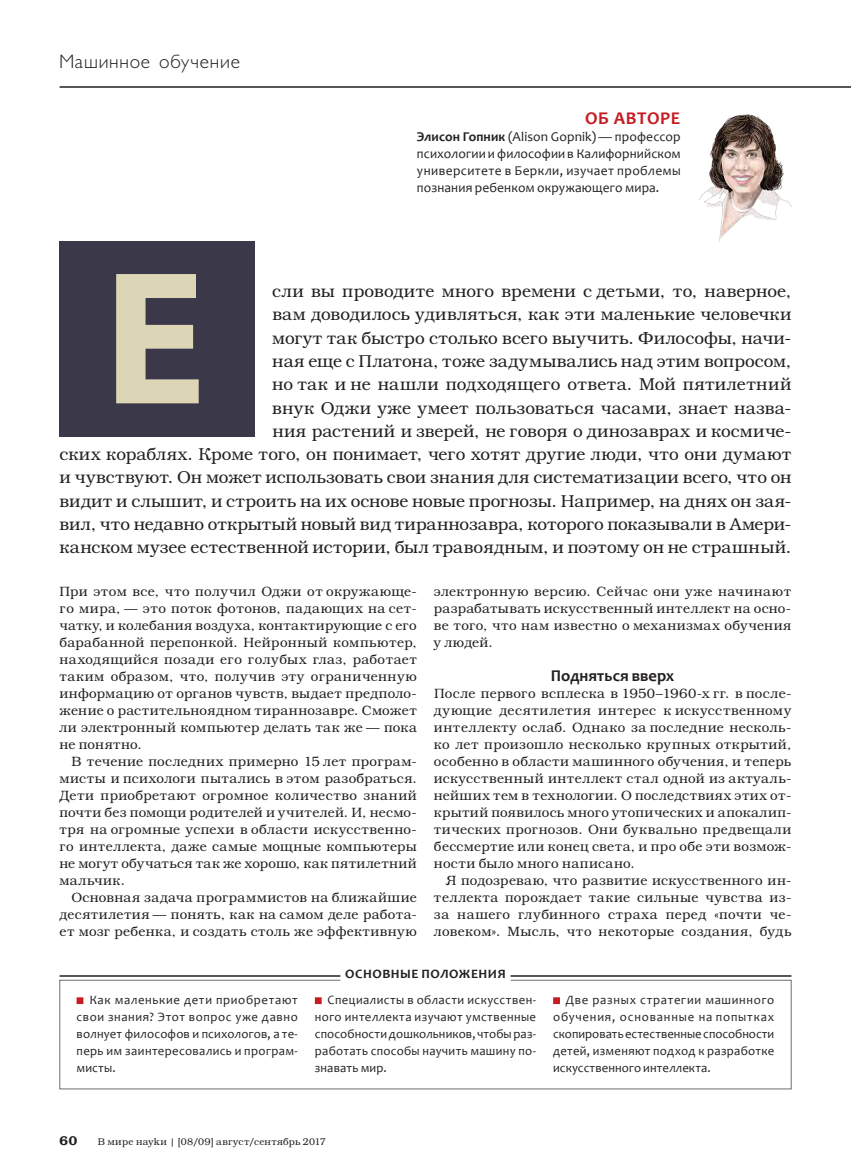
<style>
.page{position:relative;width:851px;height:1170px;background:#fff}
.page>*{position:absolute;margin:0;border:0;box-sizing:border-box;transform-origin:0 0}
.t1{font:300 19.5px "Gals";letter-spacing:.04em;color:#231f20}
.t2{font:700 18px "Candara";letter-spacing:.03em;color:#c61d23}
.t3{font:300 17.25px/23.2px "Bookman C";letter-spacing:.005em;color:#231f20;text-align:right}
.t4{font:700 16.5px "Candara";color:#231f20}
.t5{font:300 13.5px/17px "Bookman C";letter-spacing:.025em;color:#231f20;text-align:justify}
.t6{font:13.5px/17px "Candara";letter-spacing:.01em;color:#231f20;text-align:justify}
.t7{font:700 12.9px "Candara";letter-spacing:.035em;color:#231f20;scale:1.05 1}
.t8{font:12.75px/17px "Candara";letter-spacing:.02em;color:#231f20;text-align:justify}
.t9{font:600 12.75px "Bookman C";color:#231f20}
.t10{font:300 9.75px "Bookman C";letter-spacing:.025em;color:#231f20}
.s1{font-weight:700}
</style>
<div class="page">
<hr style="left:60px;top:86px;width:790px;height:2px;background:#231f20">
<div style="left:60px;top:241px;width:195px;height:195px;background:#3b3949"></div>
<svg style="left:116px;top:274px;width:83px;height:129px"></svg>
<img style="left:698px;top:114px;width:93px;height:128px">
<svg style="left:59px;top:979px;width:732px;height:110px"></svg>
<hr style="left:60px;top:975px;width:280px;height:1px;background:#231f20">
<hr style="left:510px;top:975px;width:281px;height:1px;background:#231f20">
<svg style="left:77px;top:997px;width:6px;height:6px"></svg>
<svg style="left:315px;top:997px;width:6px;height:6px"></svg>
<div style="left:553px;top:997px;width:7px;height:6px;background:#c61d23"></div>
<h1 class="t1" style="left:60px;top:52px;width:182px">Машинное обучение</h1>
<h2 class="t2" style="left:585px;top:107px;width:97px">ОБ АВТОРЕ</h2>
<p class="t6" style="left:417px;top:128px;width:265px"><span class="s1">Элисон Гопник</span> (Alison Gopnik) — профессор психологии и философии в Калифорнийском университете в Беркли, изучает проблемы познания ребенком окружающего мира.</p>
<p class="t3" style="left:60px;top:279px;width:733px">сли вы проводите много времени с детьми, то, наверное,<br>вам доводилось удивляться, как эти маленькие человечки<br>могут так быстро столько всего выучить. Философы, начи-<br>ная еще с Платона, тоже задумывались над этим вопросом,<br>но так и не нашли подходящего ответа. Мой пятилетний<br>внук Оджи уже умеет пользоваться часами, знает назва-<br>ния растений и зверей, не говоря о динозаврах и космиче-<br>ских кораблях. Кроме того, он понимает, чего хотят другие люди, что они думают и чувствуют. Он может использовать свои знания для систематизации всего, что он видит и слышит, и строить на их основе новые прогнозы. Например, на днях он зая&shy;вил, что недавно открытый новый вид тираннозавра, которого показывали в Амери&shy;канском музее естественной истории, был травоядным, и поэтому он не страшный.</p>
<p class="t5" style="left:59px;top:582px;width:359px">При этом все, что получил Оджи от окружающе&shy;го мира, — это поток фотонов, падающих на сет&shy;чатку, и колебания воздуха, контактирующие с его барабанной перепонкой. Нейронный компьютер, находящийся позади его голубых глаз, работает таким образом, что, получив эту ограниченную информацию от органов чувств, выдает предполо&shy;жение о растительноядном тираннозавре. Сможет ли электронный компьютер делать так же — пока не понятно.</p>
<p class="t5" style="left:59px;top:752px;width:359px;text-indent:12px">В течение последних примерно 15 лет програм&shy;мисты и психологи пытались в этом разобраться.<br>Дети приобретают огромное количество знаний почти без помощи родителей и учителей. И, несмо&shy;тря на огромные успехи в области искусственно&shy;го интеллекта, даже самые мощные компьютеры не могут обучаться так же хорошо, как пятилетний мальчик.</p>
<p class="t5" style="left:59px;top:888px;width:359px;text-indent:12px">Основная задача программистов на ближайшие десятилетия — понять, как на самом деле работа&shy;ет мозг ребенка, и создать столь же эффективную</p>
<p class="t5" style="left:434px;top:582px;width:359px">электронную версию. Сейчас они уже начинают разрабатывать искусственный интеллект на осно&shy;ве того, что нам известно о механизмах обучения у людей.</p>
<p class="t4" style="left:551px;top:665px;width:125px">Подняться вверх</p>
<p class="t5" style="left:434px;top:684px;width:359px">После первого всплеска в 1950–1960-х гг. в после&shy;дующие десятилетия интерес к искусственному интеллекту ослаб. Однако за последние несколь&shy;ко лет произошло несколько крупных открытий, особенно в области машинного обучения, и теперь искусственный интеллект стал одной из актуаль&shy;нейших тем в технологии. О последствиях этих от&shy;крытий появилось много утопических и апокалип&shy;тических прогнозов. Они буквально предвещали бессмертие или конец света, и про обе эти возмож&shy;ности было много написано.</p>
<p class="t5" style="left:434px;top:871px;width:359px;text-indent:12px">Я подозреваю, что развитие искусственного ин&shy;теллекта порождает такие сильные чувства из&shy;за нашего глубинного страха перед «почти че&shy;ловеком». Мысль, что некоторые создания, будь</p>
<p class="t7" style="left:345px;top:966px;width:154px">ОСНОВНЫЕ ПОЛОЖЕНИЯ</p>
<p class="t8" style="left:77px;top:991px;width:223px;text-indent:13px">Как маленькие дети приобретают свои знания? Этот вопрос уже давно волнует философов и психологов, а те&shy;перь им заинтересовались и програм&shy;мисты.</p>
<p class="t8" style="left:315px;top:991px;width:223px;text-indent:13px">Специалисты в области искусствен&shy;ного интеллекта изучают умственные способности дошкольников, чтобы раз&shy;работать способы научить машину по&shy;знавать мир.</p>
<p class="t8" style="left:553px;top:991px;width:223px;text-indent:13px">Две разных стратегии машинного обучения, основанные на попытках скопировать естественные способности детей, изменяют подход к разработке искусственного интеллекта.</p>
<p class="t9" style="left:60px;top:1132px;width:19px">60</p>
<p class="t10" style="left:98px;top:1135px;width:229px">В мире науkи | [08/09] август/сентябрь 2017</p>
</div>
